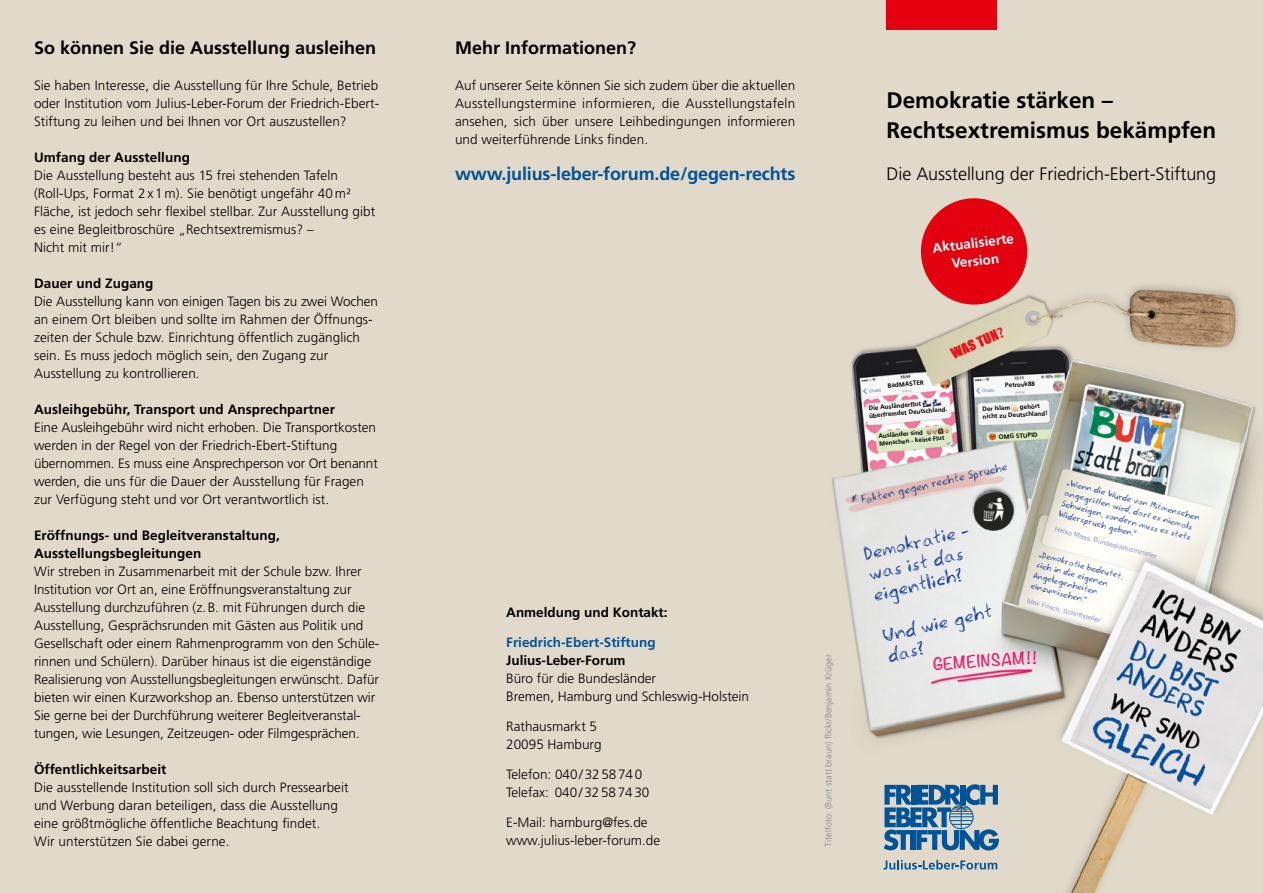
<style>
.page{position:relative;width:1263px;height:893px;background:#fff}
.page>*{position:absolute;margin:0;border:0;box-sizing:border-box;transform-origin:0 0}
.t1{font:22.5px/21px "Serena";color:#134094}
.t2{font:700 22.5px/30px "Frutiger LT Std";color:#000}
.t3{font:700 18px "Frutiger LT Std";color:#000}
.t4{font:300 18px "Frutiger LT Std";letter-spacing:-.005em;color:#000}
.t5{font:700 18px "Frutiger LT Std";letter-spacing:-.01em;color:#005397}
.t6{font:700 15px "Noteworthy";color:#e72471}
.t7{font:300 13.5px/18px "Frutiger LT Std";color:#000}
.t8{font:700 13.5px/18px "Frutiger LT Std";letter-spacing:.005em;color:#000}
.t9{font:13.5px "Serena";color:#134094}
.t10{font:700 13.5px "Frutiger LT Std";color:#005397}
.t11{font:700 13.5px/18px "Frutiger LT Pro";color:#fff;text-align:center}
.t12{font:10.5px/10.8px "Serena";color:#134094}
.t13{font:300 9px "Frutiger LT Std";color:#878786}
.t14{font:6.75px "Helvetica Neue LT Std";color:#8e95ca}
.t15{font:700 6.3px/7.5px "Frutiger LT Std";color:#000}
.s1{font-size:19.5px}
</style>
<div class="page">
<div style="left:0;top:0;width:824px;height:893px;background:#e1daca"></div>
<img style="left:824px;top:0;width:439px;height:893px">
<svg style="left:884px;top:784px;width:115px;height:66px;background:#618dac"></svg>
<svg style="left:884px;top:860px;width:113px;height:9px"></svg>
<div style="left:886px;top:0;width:111px;height:30px;background:#e3000f"></div>
<svg style="left:918px;top:195px;width:112px;height:113px;background:#e24046"></svg>
<h2 class="t3" style="left:34px;top:37px;width:344px">So können Sie die Ausstellung ausleihen</h2>
<p class="t7" style="left:34px;top:76px;width:347px;text-align:justify">Sie haben Interesse, die Ausstellung für Ihre Schule, Betrieb oder Institution vom Julius-Leber-Forum der Friedrich-Ebert-Stiftung zu leihen und bei Ihnen vor Ort auszustellen?</p>
<p class="t8" style="left:34px;top:148px;width:157px">Umfang der Ausstellung</p>
<p class="t7" style="left:34px;top:166px;width:343px">Die Ausstellung besteht aus 15 frei stehenden Tafeln (Roll-Ups, Format 2x1m). Sie benötigt ungefähr 40m2<br>Fläche, ist jedoch sehr flexibel stellbar. Zur Ausstellung gibt es eine Begleitbroschüre „Rechtsextremismus? –<br>Nicht mit mir!“</p>
<p class="t8" style="left:34px;top:274px;width:121px">Dauer und Zugang</p>
<p class="t7" style="left:34px;top:292px;width:346px">Die Ausstellung kann von einigen Tagen bis zu zwei Wochen an einem Ort bleiben und sollte im Rahmen der Öffnungs&shy;zeiten der Schule bzw. Einrichtung öffentlich zugänglich sein. Es muss jedoch möglich sein, den Zugang zur Ausstellung zu kontrollieren.</p>
<p class="t8" style="left:34px;top:400px;width:302px">Ausleihgebühr, Transport und Ansprechpartner</p>
<p class="t7" style="left:34px;top:418px;width:345px">Eine Ausleihgebühr wird nicht erhoben. Die Transportkosten werden in der Regel von der Friedrich-Ebert-Stiftung übernommen. Es muss eine Ansprechperson vor Ort benannt werden, die uns für die Dauer der Ausstellung für Fragen zur Verfügung steht und vor Ort verantwortlich ist.</p>
<p class="t8" style="left:34px;top:526px;width:247px">Eröffnungs- und Begleitveranstaltung,<br>Ausstellungsbegleitungen</p>
<p class="t7" style="left:34px;top:562px;width:347px">Wir streben in Zusammenarbeit mit der Schule bzw. Ihrer Institution vor Ort an, eine Eröffnungsveranstaltung zur Ausstellung durchzuführen (z.B. mit Führungen durch die Ausstellung, Gesprächsrunden mit Gästen aus Politik und Gesellschaft oder einem Rahmenprogramm von den Schüle&shy;rinnen und Schülern). Darüber hinaus ist die eigenständige Realisierung von Ausstellungsbegleitungen erwünscht. Dafür bieten wir einen Kurzworkshop an. Ebenso unterstützen wir Sie gerne bei der Durchführung weiterer Begleitveranstal&shy;tungen, wie Lesungen, Zeitzeugen- oder Filmgesprächen.</p>
<p class="t8" style="left:34px;top:760px;width:134px">Öffentlichkeitsarbeit</p>
<p class="t7" style="left:34px;top:778px;width:316px">Die ausstellende Institution soll sich durch Pressearbeit und Werbung daran beteiligen, dass die Ausstellung eine größtmögliche öffentliche Beachtung findet.<br>Wir unterstützen Sie dabei gerne.</p>
<h2 class="t3" style="left:455px;top:37px;width:183px">Mehr Informationen?</h2>
<p class="t7" style="left:455px;top:76px;width:342px;text-align:justify">Auf unserer Seite können Sie sich zudem über die aktuellen Ausstellungstermine informieren, die Ausstellungstafeln ansehen, sich über unsere Leihbedingungen informieren und weiterführende Links finden.</p>
<h2 class="t5" style="left:455px;top:163px;width:342px">www.julius-leber-forum.de/gegen-rechts</h2>
<h1 class="t2" style="left:886px;top:85px;width:331px">Demokratie stärken –<br>Rechtsextremismus bekämpfen</h1>
<h2 class="t4" style="left:886px;top:163px;width:331px">Die Ausstellung der Friedrich-Ebert-Stiftung</h2>
<p class="t11" style="left:931px;top:239px;width:83px;rotate:-7deg">Aktualisierte<br>Version</p>
<p class="t8" style="left:506px;top:604px;width:163px">Anmeldung und Kontakt:</p>
<p class="t10" style="left:506px;top:635px;width:151px">Friedrich-Ebert-Stiftung</p>
<p class="t8" style="left:506px;top:652px;width:121px">Julius-Leber-Forum</p>
<p class="t7" style="left:506px;top:670px;width:244px">Büro für die Bundesländer<br>Bremen, Hamburg und Schleswig-Holstein</p>
<p class="t7" style="left:506px;top:718px;width:97px">Rathausmarkt 5<br>20095 Hamburg</p>
<p class="t7" style="left:506px;top:766px;width:145px">Telefon: 040/3258740<br>Telefax: 040/32587430</p>
<p class="t7" style="left:506px;top:814px;width:155px">E-Mail: hamburg@fes.de www.julius-leber-forum.de</p>
<p class="t13" style="left:823px;top:846px;width:194px;rotate:-90deg">Titelfoto: (Bunt statt braun) flickr/Benjamin Krüger</p>
<p class="t15" style="left:887px;top:382px;width:38px;rotate:-5deg">BadMASTER</p>
<p class="t15" style="left:868px;top:405px;width:80px;rotate:-5deg">Die Ausländerfl ut überfremdet Deutschland.</p>
<p class="t15" style="left:878px;top:432px;width:67px;rotate:-5deg">Ausländer sind<br>Menschen - keine Flut</p>
<p class="t15" style="left:1005px;top:381px;width:31px;rotate:-3deg">Petrovk88</p>
<p class="t15" style="left:982px;top:405px;width:29px;rotate:-3deg">Der Islam</p>
<p class="t15" style="left:982px;top:405px;width:67px;text-indent:37px;rotate:-3deg">gehört nicht zu Deutschland!</p>
<p class="t15" style="left:999px;top:433px;width:40px;rotate:-3deg">OMG STUPID</p>
<p class="t9" style="left:850px;top:497px;width:162px;rotate:-13deg"><span class="s1">*</span> Fakten gegen rechte Sprüche</p>
<p class="t12" style="left:1069px;top:478px;width:138px;rotate:15deg">„Wenn die Würde von Mitmenschen angegriffen wird, darf es niemals<br>Schweigen, sondern muss es stets<br>Widerspruch geben.”</p>
<p class="t14" style="left:1056px;top:525px;width:107px;rotate:15deg">Heiko Maas, Bundesjustuzminister</p>
<h1 class="t1" style="left:863px;top:546px;width:109px;rotate:-13deg">Demokratie – was ist das eigentlich?</h1>
<h1 class="t1" style="left:882px;top:628px;width:113px;rotate:-13deg">Und wie geht das?</h1>
<p class="t12" style="left:1041px;top:550px;width:88px;rotate:15deg">„Demokratie bedeutet, sich in die eigenen<br>Angelegenheiten einzumischen.”</p>
<p class="t14" style="left:1028px;top:597px;width:77px;rotate:15deg">Max Frisch, Schriftsteller</p>
<p class="t6" style="left:932px;top:651px;width:106px;rotate:-4deg">GEMEINSAM!!</p>
</div>
